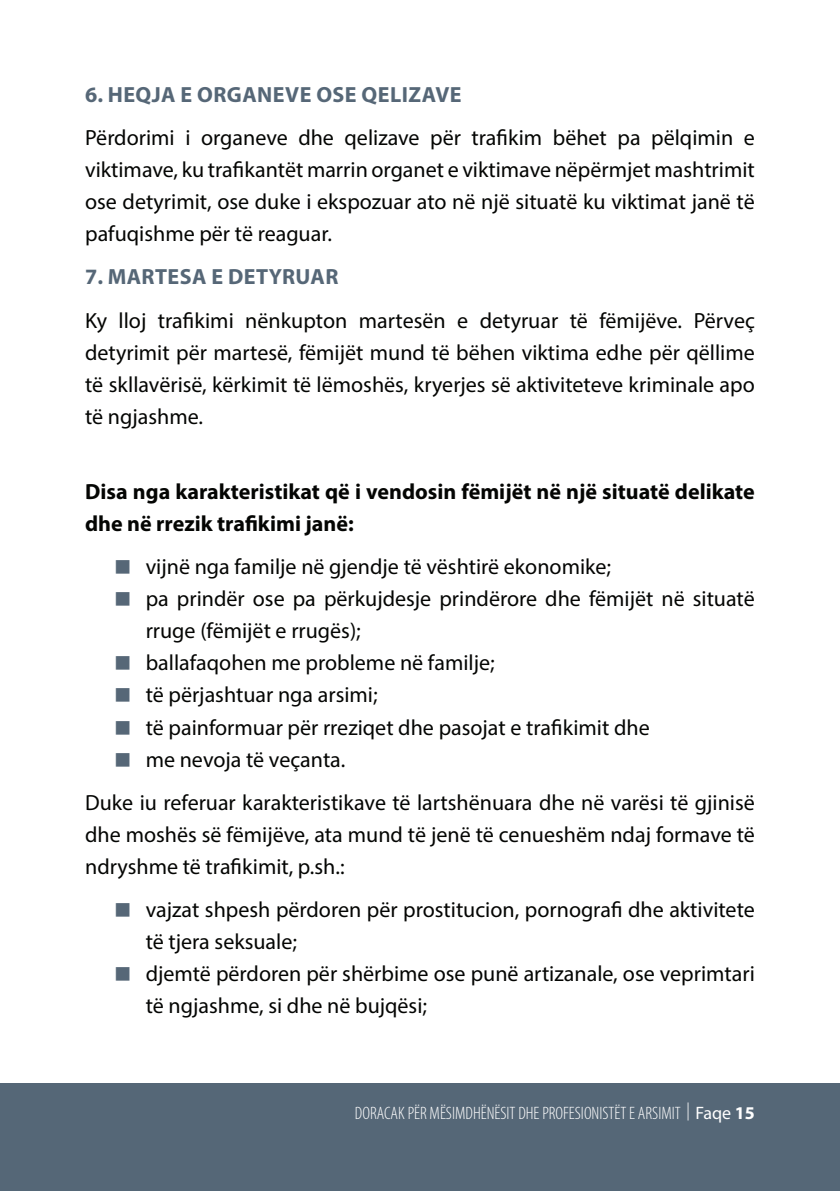
<style>
.page{position:relative;width:840px;height:1191px;background:#fff}
.page>*{position:absolute;margin:0;border:0;box-sizing:border-box;transform-origin:0 0}
.t1{font:22px/32px "Myriad Pro";color:#040503;text-align:justify}
.t2{font:700 22px/32px "Myriad Pro";color:#040503}
.t3{font:700 22px "Myriad Pro";letter-spacing:.02em;color:#566777}
.t4{font:300 condensed 18px "Myriad Pro";color:#fff}
.s1{font-weight:400;font-stretch:normal}
.s2{font-weight:700;font-stretch:normal}
</style>
<div class="page">
<div style="left:0;top:1084px;width:839px;height:107px;background:#556777"></div>
<p class="t3" style="left:85px;top:80px;width:377px">6. HEQJA E ORGANEVE OSE QELIZAVE</p>
<p class="t1" style="left:85px;top:121px;width:671px">Përdorimi i organeve dhe qelizave për trafikim bëhet pa pëlqimin e viktimave, ku trafikantët marrin organet e viktimave nëpërmjet mashtrimit ose detyrimit, ose duke i ekspozuar ato në një situatë ku viktimat janë të pafuqishme për të reaguar.</p>
<p class="t3" style="left:85px;top:262px;width:254px">7. MARTESA E DETYRUAR</p>
<p class="t1" style="left:85px;top:304px;width:671px">Ky lloj trafikimi nënkupton martesën e detyruar të fëmijëve. Përveç detyrimit për martesë, fëmijët mund të bëhen viktima edhe për qëllime të skllavërisë, kërkimit të lëmoshës, kryerjes së aktiviteteve kriminale apo të ngjashme.</p>
<p class="t2" style="left:85px;top:475px;width:671px">Disa nga karakteristikat që i vendosin fëmijët në një situatë delikate dhe në rrezik trafikimi janë:</p>
<p class="t1" style="left:146px;top:551px;width:610px;text-align:left">vijnë nga familje në gjendje të vështirë ekonomike;<br>pa prindër ose pa përkujdesje prindërore dhe fëmijët në situatë rruge (fëmijët e rrugës);<br>ballafaqohen me probleme në familje;<br>të përjashtuar nga arsimi;<br>të painformuar për rreziqet dhe pasojat e trafikimit dhe<br>me nevoja të veçanta.</p>
<p class="t1" style="left:85px;top:786px;width:671px">Duke iu referuar karakteristikave të lartshënuara dhe në varësi të gjinisë dhe moshës së fëmijëve, ata mund të jenë të cenueshëm ndaj formave të ndryshme të trafikimit, p.sh.:</p>
<p class="t1" style="left:146px;top:893px;width:610px;text-align:left">vajzat shpesh përdoren për prostitucion, pornografi dhe aktivitete të tjera seksuale;<br>djemtë përdoren për shërbime ose punë artizanale, ose veprimtari të ngjashme, si dhe në bujqësi;</p>
<p class="t4" style="left:355px;top:1103px;width:401px">DORACAK PËR MËSIMDHËNËSIT DHE PROFESIONISTËT E ARSIMIT | <span class="s1">Faqe</span> <span class="s2">15</span></p>
</div>
